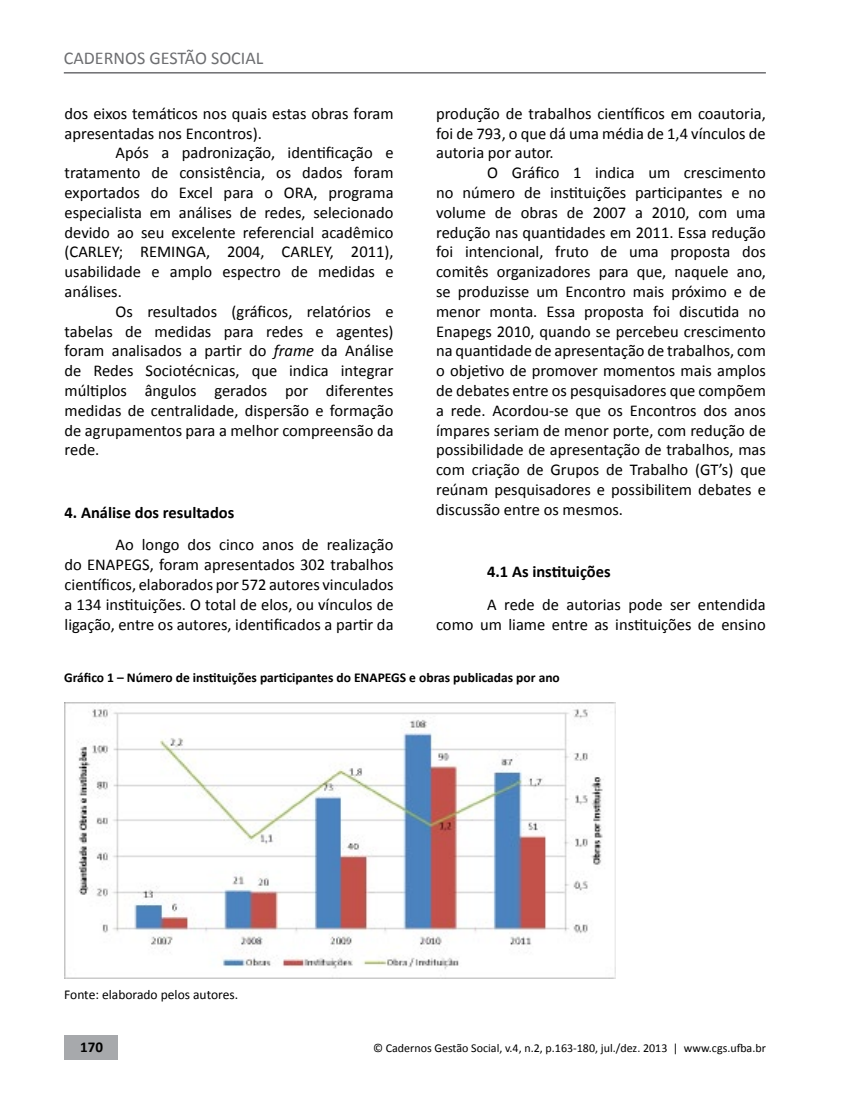
<style>
.page{position:relative;width:851px;height:1106px;background:#fff}
.page>*{position:absolute;margin:0;border:0;box-sizing:border-box;transform-origin:0 0}
.t1{font:18px "Calibri";color:#6d6e71}
.t2{font:16.5px/19.8px "Calibri";color:#000;text-align:justify}
.t3{font:700 16.5px "Calibri";color:#000}
.t4{font:700 15px "Calibri";color:#000}
.t5{font:700 13.5px "Calibri";color:#000}
.t6{font:13.5px "Calibri";color:#000}
.t7{font:12px "Calibri";color:#000}
.s1{font-style:italic}
</style>
<div class="page">
<div style="left:65px;top:1035px;width:53px;height:24px;background:#a7a9ac"></div>
<hr style="left:64px;top:72px;width:701px;height:2px;background:#6d6e71">
<img style="left:64px;top:702px;width:551px;height:276px">
<p class="t1" style="left:64px;top:47px;width:201px">CADERNOS GESTÃO SOCIAL</p>
<p class="t2" style="left:65px;top:103px;width:330px">dos eixos temáticos nos quais estas obras foram apresentadas nos Encontros).</p>
<p class="t2" style="left:65px;top:143px;width:330px;text-indent:51px">Após a padronização, identificação e tratamento de consistência, os dados foram exportados do Excel para o ORA, programa especialista em análises de redes, selecionado devido ao seu excelente referencial acadêmico (CARLEY; REMINGA, 2004, CARLEY, 2011), usabilidade e amplo espectro de medidas e análises.</p>
<p class="t2" style="left:65px;top:301px;width:330px;text-indent:51px">Os resultados (gráficos, relatórios e tabelas de medidas para redes e agentes) foram analisados a partir do <span class="s1">frame</span> da Análise de Redes Sociotécnicas, que indica integrar múltiplos ângulos gerados por diferentes medidas de centralidade, dispersão e formação de agrupamentos para a melhor compreensão da rede.</p>
<p class="t3" style="left:65px;top:502px;width:171px">4. Análise dos resultados</p>
<p class="t2" style="left:65px;top:535px;width:330px;text-indent:51px">Ao longo dos cinco anos de realização do ENAPEGS, foram apresentados 302 trabalhos científicos, elaborados por 572 autores vinculados a 134 instituições. O total de elos, ou vínculos de ligação, entre os autores, identificados a partir da</p>
<p class="t2" style="left:436px;top:103px;width:331px">produção de trabalhos científicos em coautoria, foi de 793, o que dá uma média de 1,4 vínculos de autoria por autor.</p>
<p class="t2" style="left:436px;top:163px;width:331px;text-indent:51px">O Gráfico 1 indica um crescimento no número de instituições participantes e no volume de obras de 2007 a 2010, com uma redução nas quantidades em 2011. Essa redução foi intencional, fruto de uma proposta dos comitês organizadores para que, naquele ano, se produzisse um Encontro mais próximo e de menor monta. Essa proposta foi discutida no Enapegs 2010, quando se percebeu crescimento na quantidade de apresentação de trabalhos, com o objetivo de promover momentos mais amplos de debates entre os pesquisadores que compõem a rede. Acordou-se que os Encontros dos anos ímpares seriam de menor porte, com redução de possibilidade de apresentação de trabalhos, mas com criação de Grupos de Trabalho (GT’s) que reúnam pesquisadores e possibilitem debates e discussão entre os mesmos.</p>
<p class="t3" style="left:487px;top:561px;width:125px">4.1 As instituições</p>
<p class="t2" style="left:436px;top:594px;width:331px;text-align:right">A rede de autorias pode ser entendida<br>como um liame entre as instituições de ensino</p>
<p class="t5" style="left:64px;top:669px;width:497px">Gráfico 1 – Número de instituições participantes do ENAPEGS e obras publicadas por ano</p>
<p class="t6" style="left:64px;top:986px;width:175px">Fonte: elaborado pelos autores.</p>
<p class="t4" style="left:80px;top:1037px;width:24px">170</p>
<p class="t7" style="left:373px;top:1040px;width:394px">© Cadernos Gestão Social, v.4, n.2, p.163-180, jul./dez. 2013 | www.cgs.ufba.br</p>
</div>
